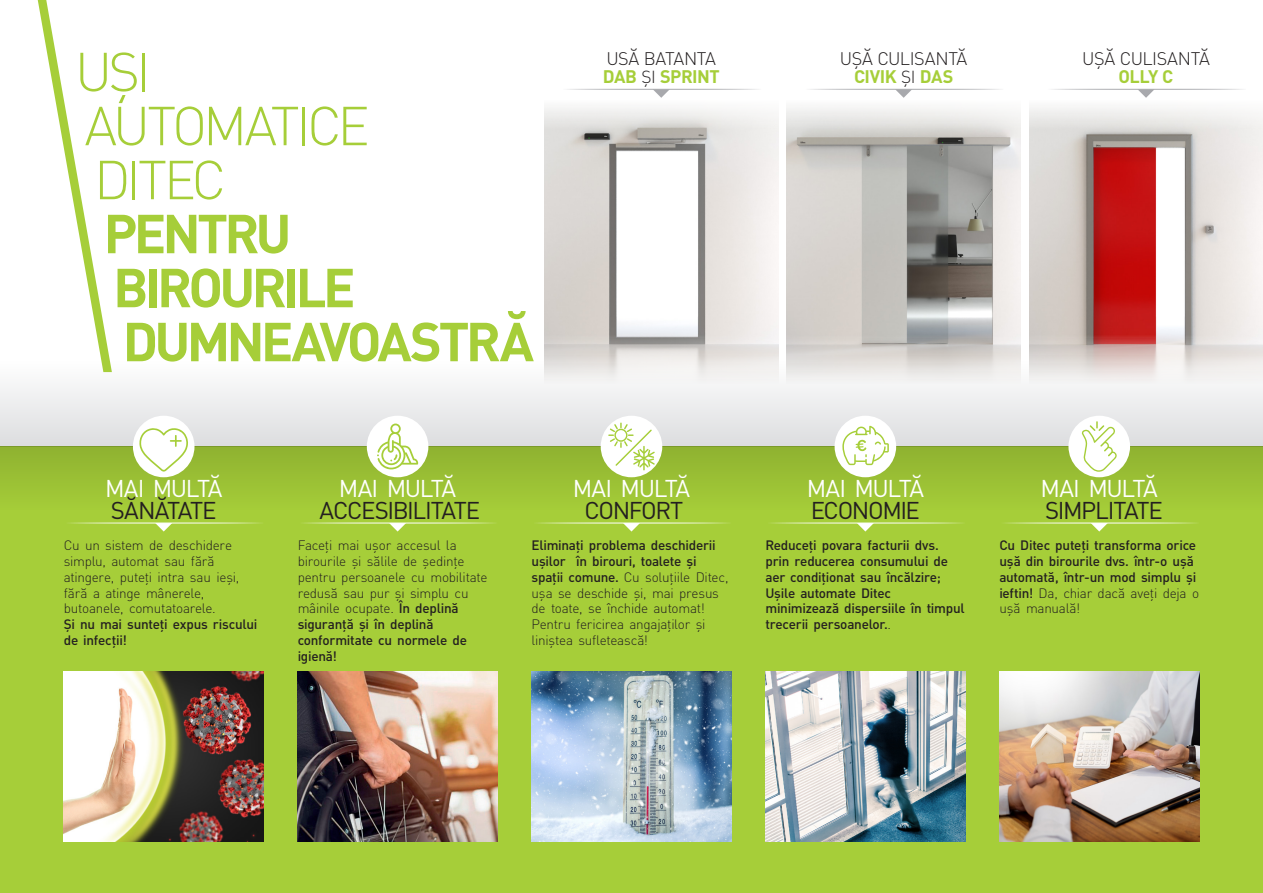
<style>
.page{position:relative;width:1263px;height:893px;background:#fff}
.page>*{position:absolute;margin:0;border:0;box-sizing:border-box;transform-origin:0 0}
.t1{font:700 54px "DIN Pro";letter-spacing:-.07em;color:#a6ce39}
.t2{font:300 54px "DIN Pro";letter-spacing:-.075em;color:#a6ce39}
.t3{font:24px "DIN Pro";letter-spacing:-.06em;color:#231f20}
.t4{font:24px "DIN Pro";letter-spacing:-.06em;color:#fff}
.t5{font:300 18px/18px "DIN Pro";letter-spacing:-.025em;color:#231f20;text-align:center}
.t6{font:300 13.5px/15.8px "DIN Pro";letter-spacing:-.02em;color:#231f20}
.t7{font:500 13.5px/15.8px "DIN Pro";letter-spacing:-.02em;color:#231f20}
.s1{font-weight:700;color:#a6ce39}
.s2{font-size:17.25px}
.s3{font-weight:500}
.s4{font-weight:300}
</style>
<div class="page">
<div style="left:0;top:446px;width:1263px;height:447px;background:#a6ce39"></div>
<div style="left:0;top:361px;width:1263px;height:85px;background:linear-gradient(to bottom,#fefefe,#dcdddf)"></div>
<div style="left:0;top:446px;width:1263px;height:64px;background:linear-gradient(to right,#9bc135,#9bc135)"></div>
<img style="left:544px;top:108px;width:234px;height:277px">
<img style="left:787px;top:107px;width:233px;height:278px">
<img style="left:1029px;top:108px;width:234px;height:277px">
<svg style="left:28px;top:0;width:90px;height:381px"></svg>
<img style="left:298px;top:672px;width:199px;height:170px">
<img style="left:531px;top:672px;width:200px;height:170px">
<img style="left:765px;top:672px;width:200px;height:170px">
<img style="left:999px;top:672px;width:200px;height:170px">
<img style="left:64px;top:672px;width:200px;height:170px">
<div style="left:133px;top:416px;width:61px;height:61px;background:#fff;border-radius:50%"></div>
<svg style="left:139px;top:428px;width:49px;height:44px"></svg>
<div style="left:367px;top:416px;width:61px;height:61px;background:#fff;border-radius:50%"></div>
<svg style="left:377px;top:424px;width:41px;height:45px"></svg>
<div style="left:601px;top:416px;width:61px;height:61px;background:#fff;border-radius:50%"></div>
<svg style="left:608px;top:423px;width:47px;height:47px"></svg>
<div style="left:834px;top:416px;width:62px;height:61px;background:#fff;border-radius:50%"></div>
<svg style="left:842px;top:426px;width:47px;height:39px"></svg>
<div style="left:1068px;top:416px;width:62px;height:61px;background:#fff;border-radius:50%"></div>
<svg style="left:1081px;top:421px;width:36px;height:51px"></svg>
<hr style="left:64px;top:523px;width:200px;height:1px;background:#fff">
<svg style="left:155px;top:523px;width:17px;height:8px"></svg>
<hr style="left:298px;top:523px;width:199px;height:1px;background:#fff">
<svg style="left:389px;top:523px;width:17px;height:8px"></svg>
<hr style="left:531px;top:523px;width:200px;height:1px;background:#fff">
<svg style="left:623px;top:523px;width:17px;height:8px"></svg>
<hr style="left:765px;top:523px;width:200px;height:1px;background:#fff">
<svg style="left:857px;top:523px;width:17px;height:8px"></svg>
<hr style="left:999px;top:523px;width:200px;height:1px;background:#fff">
<svg style="left:1091px;top:523px;width:17px;height:8px"></svg>
<hr style="left:561px;top:89px;width:200px;height:1px;background:#a8a9ad">
<svg style="left:653px;top:89px;width:17px;height:9px"></svg>
<hr style="left:804px;top:89px;width:199px;height:1px;background:#a8a9ad">
<svg style="left:895px;top:89px;width:16px;height:9px"></svg>
<hr style="left:1046px;top:89px;width:200px;height:1px;background:#a8a9ad">
<svg style="left:1137px;top:89px;width:17px;height:9px"></svg>
<p class="t2" style="left:75px;top:35px;width:77px">UȘI</p>
<p class="t2" style="left:84px;top:89px;width:287px">AUTOMATICE</p>
<p class="t2" style="left:94px;top:143px;width:134px">DITEC</p>
<p class="t1" style="left:104px;top:197px;width:189px">PENTRU</p>
<p class="t1" style="left:113px;top:251px;width:244px">BIROURILE</p>
<p class="t1" style="left:123px;top:305px;width:413px">DUMNEAVOASTRĂ</p>
<p class="t5" style="left:603px;top:49px;width:118px;text-align:left">USĂ BATANTA<br><span class="s1">DAB</span> <span class="s2">ȘI</span> <span class="s1">SPRINT</span></p>
<p class="t5" style="left:840px;top:49px;width:129px">UȘĂ CULISANTĂ<br><span class="s1">CIVIK</span> <span class="s2">ȘI</span> <span class="s1">DAS</span></p>
<p class="t5" style="left:1082px;top:49px;width:129px">UȘĂ CULISANTĂ<br><span class="s1">OLLY C</span></p>
<p class="t4" style="left:105px;top:472px;width:119px">MAI MULTĂ</p>
<p class="t3" style="left:111px;top:494px;width:107px">SĂNĂTATE</p>
<p class="t4" style="left:339px;top:472px;width:119px">MAI MULTĂ</p>
<p class="t3" style="left:320px;top:494px;width:162px">ACCESIBILITATE</p>
<p class="t4" style="left:573px;top:472px;width:119px">MAI MULTĂ</p>
<p class="t3" style="left:584px;top:494px;width:101px">CONFORT</p>
<p class="t4" style="left:807px;top:472px;width:119px">MAI MULTĂ</p>
<p class="t3" style="left:811px;top:494px;width:111px">ECONOMIE</p>
<p class="t4" style="left:1040px;top:472px;width:119px">MAI MULTĂ</p>
<p class="t3" style="left:1045px;top:494px;width:119px">SIMPLITATE</p>
<p class="t6" style="left:64px;top:537px;width:177px">Cu un sistem de deschidere simplu, automat sau fără atingere, puteți intra sau ieși, fără a atinge mânerele, butoanele, comutatoarele.</p>
<p class="t7" style="left:64px;top:616px;width:195px">Și nu mai sunteți expus riscului de infecții!</p>
<p class="t6" style="left:298px;top:537px;width:191px">Faceți mai ușor accesul la birourile și sălile de ședințe pentru persoanele cu mobilitate redusă sau pur și simplu cu mâinile ocupate. <span class="s3">În deplină siguranță și în deplină conformitate cu normele de igienă!</span></p>
<p class="t6" style="left:531px;top:537px;width:198px"><span class="s3">Eliminați problema deschiderii ușilor în birouri, toalete și spații comune.</span> Cu soluțiile Ditec, ușa se deschide și, mai presus de toate, se închide automat!</p>
<p class="t6" style="left:531px;top:616px;width:175px">Pentru fericirea angajaților și liniștea sufletească!</p>
<p class="t7" style="left:765px;top:537px;width:201px">Reduceți povara facturii dvs. prin reducerea consumului de aer condiționat sau încălzire;<br>Ușile automate Ditec minimizează dispersiile în timpul trecerii persoanelor.<span class="s4">.</span></p>
<p class="t7" style="left:999px;top:537px;width:201px">Cu Ditec puteți transforma orice ușă din birourile dvs. într-o ușă automată, într-un mod simplu și ieftin! <span class="s4">Da, chiar dacă aveți deja o ușă manuală!</span></p>
</div>
